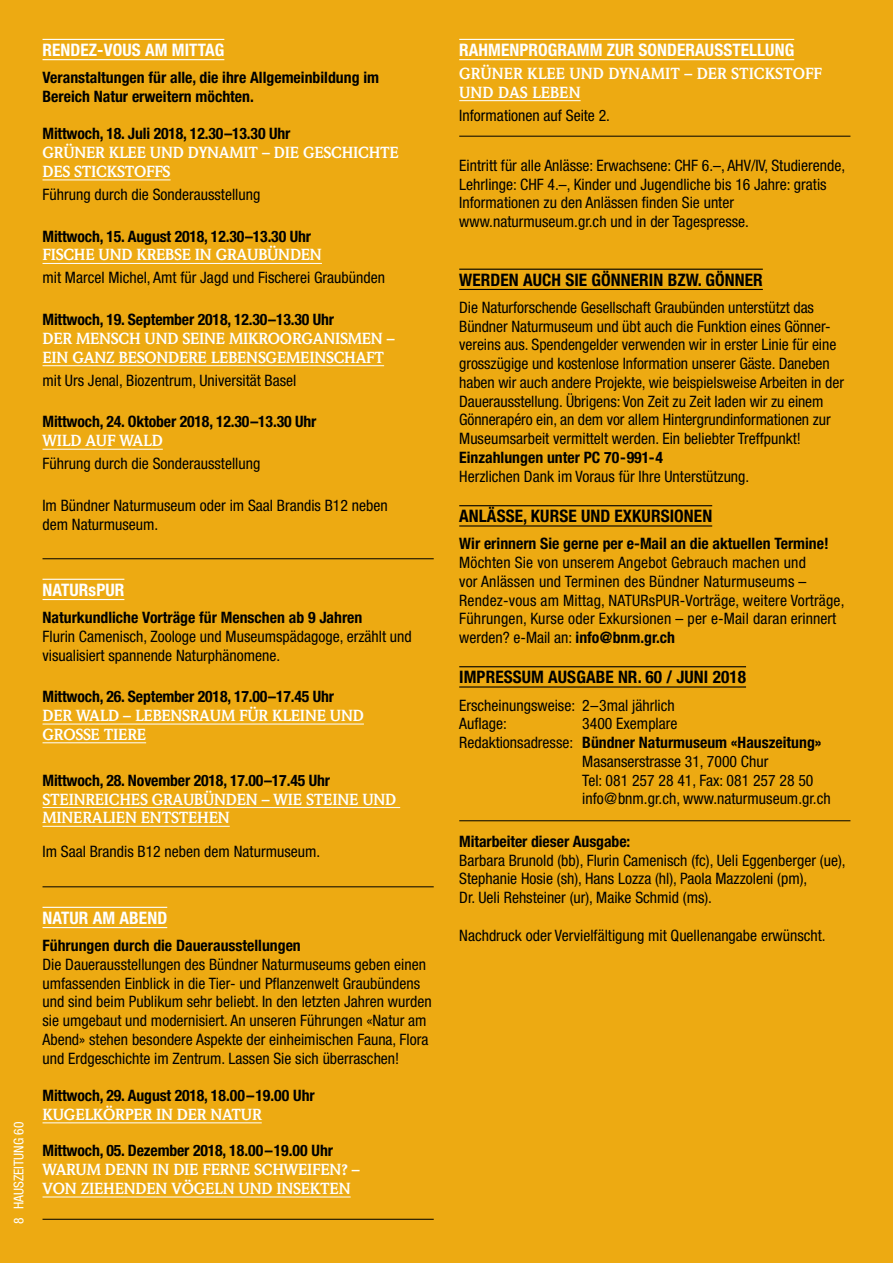
<style>
.page{position:relative;width:893px;height:1263px;background:#edaa12}
.page>*{position:absolute;margin:0;border:0;box-sizing:border-box;transform-origin:0 0}
.t1{font:700 condensed 17.25px "Helvetica Neue";letter-spacing:.005em;color:#000}
.t2{font:700 condensed 17.25px "Helvetica Neue";letter-spacing:.005em;color:#fff}
.t3{font:condensed 15.75px/18.8px "Helvetica Neue";color:#000}
.t4{font:700 condensed 15.75px/18.8px "Helvetica Neue";color:#000}
.t5{font:700 15.75px/18.8px "Weidemann";letter-spacing:-.015em;color:#fff}
.t6{font:condensed 13.5px "Helvetica Neue";color:#fff}
.s1{font-weight:700}
.s2{font-weight:400}
</style>
<div class="page">
<hr style="left:43px;top:59px;width:181px;height:1px;background:#fff">
<hr style="left:43px;top:180px;width:128px;height:1px;background:#fff">
<hr style="left:43px;top:263px;width:279px;height:1px;background:#fff">
<hr style="left:43px;top:365px;width:341px;height:1px;background:#fff">
<hr style="left:43px;top:449px;width:120px;height:1px;background:#fff">
<hr style="left:43px;top:558px;width:391px;height:1px;background:#000">
<hr style="left:43px;top:599px;width:81px;height:1px;background:#fff">
<hr style="left:43px;top:724px;width:321px;height:1px;background:#fff">
<hr style="left:43px;top:742px;width:103px;height:1px;background:#fff">
<hr style="left:43px;top:807px;width:357px;height:1px;background:#fff">
<hr style="left:43px;top:826px;width:187px;height:1px;background:#fff">
<hr style="left:43px;top:886px;width:391px;height:1px;background:#000">
<hr style="left:43px;top:927px;width:124px;height:1px;background:#fff">
<hr style="left:43px;top:1122px;width:219px;height:1px;background:#fff">
<hr style="left:43px;top:1196px;width:308px;height:1px;background:#fff">
<hr style="left:43px;top:1219px;width:391px;height:1px;background:#000">
<hr style="left:43px;top:39px;width:181px;height:1px;background:#fff">
<hr style="left:43px;top:579px;width:81px;height:1px;background:#fff">
<hr style="left:43px;top:907px;width:124px;height:1px;background:#fff">
<hr style="left:459px;top:59px;width:335px;height:1px;background:#fff">
<hr style="left:459px;top:100px;width:122px;height:1px;background:#fff">
<hr style="left:459px;top:136px;width:391px;height:1px;background:#000">
<hr style="left:459px;top:289px;width:304px;height:1px;background:#000">
<hr style="left:459px;top:525px;width:253px;height:1px;background:#000">
<hr style="left:459px;top:686px;width:287px;height:1px;background:#000">
<hr style="left:459px;top:820px;width:391px;height:1px;background:#000">
<hr style="left:459px;top:39px;width:335px;height:1px;background:#fff">
<hr style="left:459px;top:269px;width:304px;height:1px;background:#000">
<hr style="left:459px;top:505px;width:253px;height:1px;background:#000">
<hr style="left:459px;top:666px;width:287px;height:1px;background:#000">
<p class="t2" style="left:43px;top:39px;width:183px">RENDEZ-VOUS AM MITTAG</p>
<p class="t4" style="left:43px;top:68px;width:338px">Veranstaltungen für alle, die ihre Allgemeinbildung im<br>Bereich Natur erweitern möchten.</p>
<p class="t4" style="left:43px;top:124px;width:249px">Mittwoch, 18. Juli 2018, 12.30–13.30 Uhr</p>
<p class="t5" style="left:43px;top:144px;width:358px">GRÜNER KLEE UND DYNAMIT – DIE GESCHICHTE<br>DES STICKSTOFFS</p>
<p class="t3" style="left:43px;top:185px;width:219px">Führung durch die Sonderausstellung</p>
<p class="t4" style="left:43px;top:226px;width:270px">Mittwoch, 15. August 2018, 12.30–13.30 Uhr</p>
<p class="t5" style="left:43px;top:246px;width:281px">FISCHE UND KREBSE IN GRAUBÜNDEN</p>
<p class="t3" style="left:43px;top:268px;width:344px">mit Marcel Michel, Amt für Jagd und Fischerei Graubünden</p>
<p class="t4" style="left:43px;top:310px;width:293px">Mittwoch, 19. September 2018, 12.30–13.30 Uhr</p>
<p class="t5" style="left:43px;top:329px;width:354px">DER MENSCH UND SEINE MIKROORGANISMEN –<br>EIN GANZ BESONDERE LEBENSGEMEINSCHAFT</p>
<p class="t3" style="left:43px;top:371px;width:255px">mit Urs Jenal, Biozentrum, Universität Basel</p>
<p class="t4" style="left:43px;top:412px;width:275px">Mittwoch, 24. Oktober 2018, 12.30–13.30 Uhr</p>
<p class="t5" style="left:43px;top:432px;width:122px">WILD AUF WALD</p>
<p class="t3" style="left:43px;top:454px;width:219px">Führung durch die Sonderausstellung</p>
<p class="t3" style="left:43px;top:496px;width:347px">Im Bündner Naturmuseum oder im Saal Brandis B12 neben dem Naturmuseum.</p>
<p class="t2" style="left:43px;top:579px;width:83px">NATURsPUR</p>
<p class="t4" style="left:43px;top:608px;width:321px">Naturkundliche Vorträge für Menschen ab 9 Jahren</p>
<p class="t3" style="left:43px;top:627px;width:371px">Flurin Camenisch, Zoologe und Museumspädagoge, erzählt und visualisiert spannende Naturphänomene.</p>
<p class="t4" style="left:43px;top:687px;width:293px">Mittwoch, 26. September 2018, 17.00–17.45 Uhr</p>
<p class="t5" style="left:43px;top:706px;width:323px">DER WALD – LEBENSRAUM FÜR KLEINE UND<br>GROSSE TIERE</p>
<p class="t4" style="left:43px;top:771px;width:289px">Mittwoch, 28. November 2018, 17.00–17.45 Uhr</p>
<p class="t5" style="left:43px;top:790px;width:355px">STEINREICHES GRAUBÜNDEN – WIE STEINE UND<br>MINERALIEN ENTSTEHEN</p>
<p class="t3" style="left:43px;top:842px;width:279px">Im Saal Brandis B12 neben dem Naturmuseum.</p>
<p class="t6" style="left:11px;top:1224px;width:104px;rotate:-90deg">8 HAUSZEITUNG 60</p>
<p class="t2" style="left:43px;top:907px;width:126px">NATUR AM ABEND</p>
<p class="t4" style="left:43px;top:936px;width:260px">Führungen durch die Dauerausstellungen</p>
<p class="t3" style="left:43px;top:955px;width:391px">Die Dauerausstellungen des Bündner Naturmuseums geben einen umfassenden Einblick in die Tier- und Pflanzenwelt Graubündens und sind beim Publikum sehr beliebt. In den letzten Jahren wurden sie umgebaut und modernisiert. An unseren Führungen «Natur am Abend» stehen besondere Aspekte der einheimischen Fauna, Flora und Erdgeschichte im Zentrum. Lassen Sie sich überraschen!</p>
<p class="t4" style="left:43px;top:1086px;width:274px">Mittwoch, 29. August 2018, 18.00–19.00 Uhr</p>
<p class="t5" style="left:43px;top:1105px;width:221px">KUGELKÖRPER IN DER NATUR</p>
<p class="t4" style="left:43px;top:1141px;width:292px">Mittwoch, 05. Dezember 2018, 18.00–19.00 Uhr</p>
<p class="t5" style="left:43px;top:1160px;width:319px">WARUM DENN IN DIE FERNE SCHWEIFEN? –<br>VON ZIEHENDEN VÖGELN UND INSEKTEN</p>
<p class="t2" style="left:459px;top:39px;width:336px">RAHMENPROGRAMM ZUR SONDERAUSSTELLUNG</p>
<p class="t5" style="left:459px;top:64px;width:364px">GRÜNER KLEE UND DYNAMIT – DER STICKSTOFF<br>UND DAS LEBEN</p>
<p class="t3" style="left:459px;top:106px;width:152px">Informationen auf Seite 2.</p>
<p class="t3" style="left:459px;top:156px;width:387px">Eintritt für alle Anlässe: Erwachsene: CHF 6.–, AHV/IV, Studierende, Lehrlinge: CHF 4.–, Kinder und Jugendliche bis 16 Jahre: gratis Informationen zu den Anlässen finden Sie unter www.naturmuseum.gr.ch und in der Tagespresse.</p>
<p class="t1" style="left:459px;top:269px;width:305px">WERDEN AUCH SIE GÖNNERIN BZW. GÖNNER</p>
<p class="t3" style="left:459px;top:298px;width:386px">Die Naturforschende Gesellschaft Graubünden unterstützt das Bündner Naturmuseum und übt auch die Funktion eines Gönner&shy;vereins aus. Spendengelder verwenden wir in erster Linie für eine grosszügige und kostenlose Information unserer Gäste. Daneben haben wir auch andere Projekte, wie beispielsweise Arbeiten in der Dauerausstellung. Übrigens: Von Zeit zu Zeit laden wir zu einem Gönnerapéro ein, an dem vor allem Hintergrundinformationen zur Museumsarbeit vermittelt werden. Ein beliebter Treffpunkt!</p>
<p class="t4" style="left:459px;top:448px;width:205px">Einzahlungen unter PC 70-991-4</p>
<p class="t3" style="left:459px;top:467px;width:292px">Herzlichen Dank im Voraus für Ihre Unterstützung.</p>
<p class="t1" style="left:459px;top:506px;width:254px">ANLÄSSE, KURSE UND EXKURSIONEN</p>
<p class="t4" style="left:459px;top:534px;width:371px">Wir erinnern Sie gerne per e-Mail an die aktuellen Termine!</p>
<p class="t3" style="left:459px;top:553px;width:387px">Möchten Sie von unserem Angebot Gebrauch machen und<br>vor Anlässen und Terminen des Bündner Naturmuseums – Rendez-vous am Mittag, NATURsPUR-Vorträge, weitere Vorträge, Führungen, Kurse oder Exkursionen – per e-Mail daran erinnert werden? e-Mail an: <span class="s1">info@bnm.gr.ch</span></p>
<p class="t1" style="left:459px;top:667px;width:288px">IMPRESSUM AUSGABE NR. 60 / JUNI 2018</p>
<p class="t3" style="left:459px;top:695px;width:217px">Erscheinungsweise: 2–3mal jährlich<br>Auflage:</p>
<p class="t3" style="left:582px;top:714px;width:97px">3400 Exemplare</p>
<p class="t4" style="left:459px;top:733px;width:364px"><span class="s2">Redaktionsadresse:</span> Bündner Naturmuseum «Hauszeitung»</p>
<p class="t3" style="left:582px;top:752px;width:188px">Masanserstrasse 31, 7000 Chur</p>
<p class="t3" style="left:582px;top:770px;width:233px">Tel: 081 257 28 41, Fax: 081 257 28 50</p>
<p class="t3" style="left:582px;top:789px;width:250px">info@bnm.gr.ch, www.naturmuseum.gr.ch</p>
<p class="t4" style="left:459px;top:832px;width:173px">Mitarbeiter dieser Ausgabe:</p>
<p class="t3" style="left:459px;top:851px;width:388px">Barbara Brunold (bb), Flurin Camenisch (fc), Ueli Eggenberger (ue),<br>Stephanie Hosie (sh), Hans Lozza (hl), Paola Mazzoleni (pm),<br>Dr. Ueli Rehsteiner (ur), Maike Schmid (ms).</p>
<p class="t3" style="left:459px;top:926px;width:368px">Nachdruck oder Vervielfältigung mit Quellenangabe erwünscht.</p>
</div>
